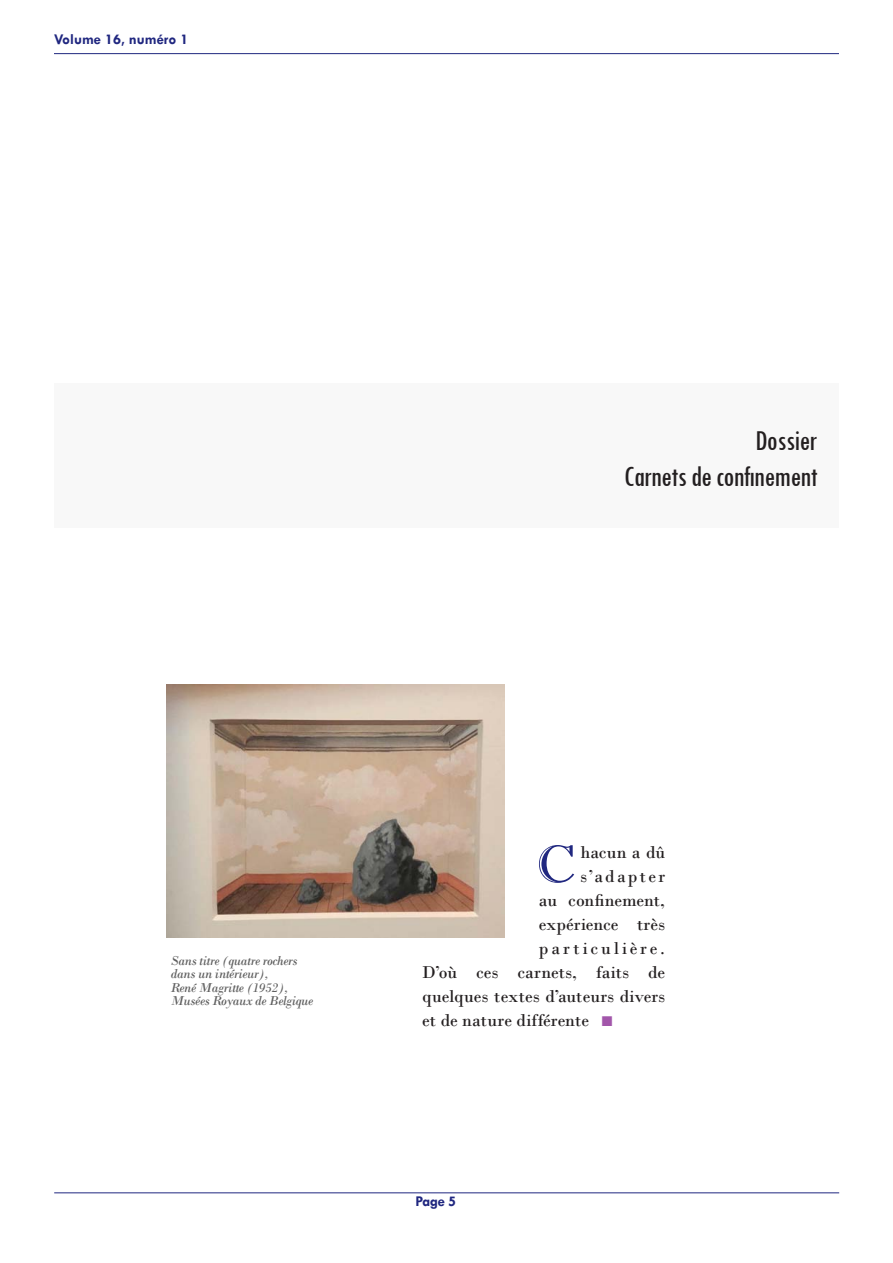
<style>
.page{position:relative;width:893px;height:1263px;background:#fff}
.page>*{position:absolute;margin:0;border:0;box-sizing:border-box;transform-origin:0 0}
.Article_-_Texte{font:52.8px "Imprint MT Shadow";color:#202780}
.Article_-_Auteur_2_o{font:condensed 30px/36px "Tw Cen";letter-spacing:-.025em;color:#231f20;text-align:right}
.Article_-_Texte-2{font:18px "Bodoni";letter-spacing:.005em;color:#231f20}
.Article_-_Texte-3{font:18px "Bodoni";letter-spacing:.16em;color:#231f20}
.Article_-_Texte-4{font:18px "Bodoni";letter-spacing:.115em;color:#231f20}
.Article_-_Auteur_2_o-2{font:700 15px "Tw Cen";color:#202780}
.Article_-_Légendes_p{font:italic 13.5px/13.5px "Bodoni";letter-spacing:-.025em;color:#5f5f5f}
</style>
<div class="page">
<hr style="left:54px;top:1192px;width:785px;height:1px;background:#202780">
<hr style="left:54px;top:53px;width:785px;height:1px;background:#202780">
<div style="left:54px;top:384px;width:785px;height:144px;background:#f8f8f8"></div>
<img style="left:166px;top:684px;width:338px;height:254px">
<p class="Article_-_Auteur_2_o-2" style="left:54px;top:30px;width:136px">Volume 16, numéro 1</p>
<p class="Article_-_Auteur_2_o" style="left:624px;top:422px;width:195px">Dossier<br>Carnets de confinement</p>
<p class="Article_-_Légendes_p" style="left:171px;top:953px;width:144px">Sans titre (quatre rochers dans un intérieur),<br>René Magritte (1952),<br>Musées Royaux de Belgique</p>
<p class="Article_-_Texte" style="left:537px;top:833px;width:40px">C</p>
<p class="Article_-_Texte-2" style="left:580px;top:841px;width:86px">hacun a dû</p>
<p class="Article_-_Texte-4" style="left:580px;top:865px;width:86px">s’adapter</p>
<p class="Article_-_Texte-2" style="left:539px;top:889px;width:128px">au confinement,</p>
<p class="Article_-_Texte-2" style="left:539px;top:913px;width:128px">expérience très</p>
<p class="Article_-_Texte-3" style="left:539px;top:937px;width:128px">particulière.</p>
<p class="Article_-_Texte-2" style="left:422px;top:961px;width:245px">D’où ces carnets, faits de</p>
<p class="Article_-_Texte-2" style="left:422px;top:985px;width:245px">quelques textes d’auteurs divers</p>
<p class="Article_-_Texte-2" style="left:422px;top:1009px;width:169px">et de nature différente</p>
<p class="Article_-_Auteur_2_o-2" style="left:416px;top:1192px;width:42px">Page 5</p>
</div>
